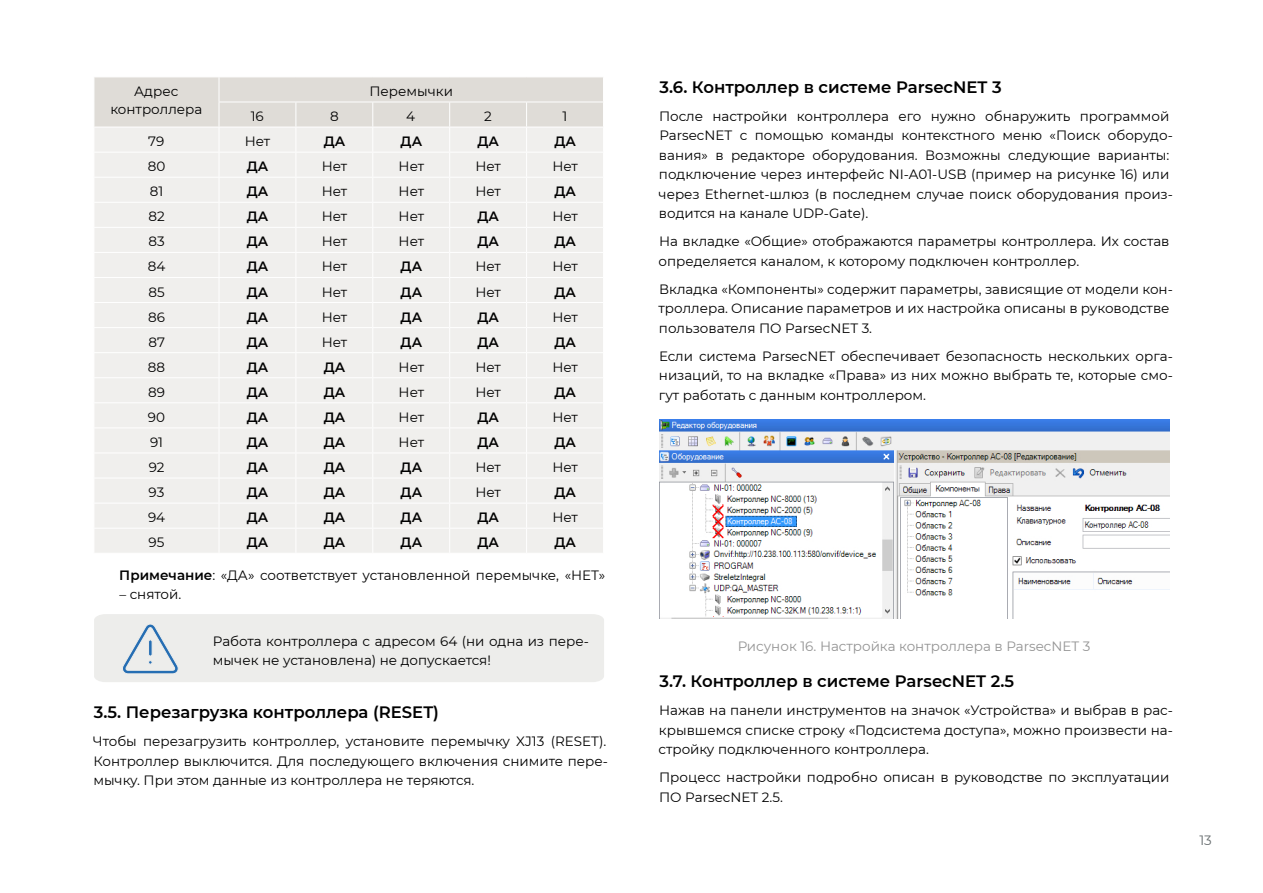
<style>
.page{position:relative;width:1263px;height:893px;background:#fff}
.page>*{position:absolute;margin:0;border:0;box-sizing:border-box;transform-origin:0 0}
.текст{font:600 16.5px "Montserrat";color:#000}
.текст-2{font:13.5px/19.5px "Montserrat";color:#000}
.Подзаголовок{font:13.5px/18px "Montserrat";color:#000;text-align:center}
.Подзаголовок-2{font:600 13.5px "Montserrat";letter-spacing:.005em;color:#000}
.текст-3{font:13.5px "Montserrat";color:#949494}
.t1{font:13.5px "Montserrat";color:#686e70}
.s1{font-weight:600}
</style>
<div class="page">
<svg style="left:94px;top:77px;width:509px;height:476px;background:#eeedeb"></svg>
<div style="left:94px;top:614px;width:510px;height:68px;background:#ededeb"></div>
<img style="left:659px;top:420px;width:510px;height:198px">
<p class="Подзаголовок" style="left:110px;top:82px;width:93px">Адрес контроллера</p>
<p class="Подзаголовок" style="left:369px;top:82px;width:85px">Перемычки</p>
<p class="Подзаголовок" style="left:251px;top:107px;width:15px">16</p>
<p class="Подзаголовок" style="left:330px;top:107px;width:10px">8</p>
<p class="Подзаголовок" style="left:406px;top:107px;width:10px">4</p>
<p class="Подзаголовок" style="left:484px;top:107px;width:9px">2</p>
<p class="Подзаголовок" style="left:562px;top:107px;width:6px">1</p>
<p class="Подзаголовок" style="left:148px;top:132px;width:18px">79</p>
<p class="Подзаголовок" style="left:245px;top:132px;width:27px">Нет</p>
<p class="Подзаголовок-2" style="left:324px;top:132px;width:23px">ДА</p>
<p class="Подзаголовок-2" style="left:401px;top:132px;width:23px">ДА</p>
<p class="Подзаголовок-2" style="left:477px;top:132px;width:23px">ДА</p>
<p class="Подзаголовок-2" style="left:554px;top:132px;width:23px">ДА</p>
<p class="Подзаголовок" style="left:148px;top:157px;width:19px">80</p>
<p class="Подзаголовок-2" style="left:247px;top:157px;width:23px">ДА</p>
<p class="Подзаголовок" style="left:322px;top:157px;width:27px">Нет</p>
<p class="Подзаголовок" style="left:399px;top:157px;width:27px">Нет</p>
<p class="Подзаголовок" style="left:475px;top:157px;width:27px">Нет</p>
<p class="Подзаголовок" style="left:552px;top:157px;width:27px">Нет</p>
<p class="Подзаголовок" style="left:150px;top:182px;width:15px">81</p>
<p class="Подзаголовок-2" style="left:247px;top:182px;width:23px">ДА</p>
<p class="Подзаголовок" style="left:322px;top:182px;width:27px">Нет</p>
<p class="Подзаголовок" style="left:399px;top:182px;width:27px">Нет</p>
<p class="Подзаголовок" style="left:475px;top:182px;width:27px">Нет</p>
<p class="Подзаголовок-2" style="left:554px;top:182px;width:23px">ДА</p>
<p class="Подзаголовок" style="left:149px;top:207px;width:18px">82</p>
<p class="Подзаголовок-2" style="left:247px;top:207px;width:23px">ДА</p>
<p class="Подзаголовок" style="left:322px;top:207px;width:27px">Нет</p>
<p class="Подзаголовок" style="left:399px;top:207px;width:27px">Нет</p>
<p class="Подзаголовок-2" style="left:477px;top:207px;width:23px">ДА</p>
<p class="Подзаголовок" style="left:552px;top:207px;width:27px">Нет</p>
<p class="Подзаголовок" style="left:148px;top:232px;width:18px">83</p>
<p class="Подзаголовок-2" style="left:247px;top:232px;width:23px">ДА</p>
<p class="Подзаголовок" style="left:322px;top:232px;width:27px">Нет</p>
<p class="Подзаголовок" style="left:399px;top:232px;width:27px">Нет</p>
<p class="Подзаголовок-2" style="left:477px;top:232px;width:23px">ДА</p>
<p class="Подзаголовок-2" style="left:554px;top:232px;width:23px">ДА</p>
<p class="Подзаголовок" style="left:148px;top:257px;width:19px">84</p>
<p class="Подзаголовок-2" style="left:247px;top:257px;width:23px">ДА</p>
<p class="Подзаголовок" style="left:322px;top:257px;width:27px">Нет</p>
<p class="Подзаголовок-2" style="left:401px;top:257px;width:23px">ДА</p>
<p class="Подзаголовок" style="left:475px;top:257px;width:27px">Нет</p>
<p class="Подзаголовок" style="left:552px;top:257px;width:27px">Нет</p>
<p class="Подзаголовок" style="left:148px;top:282px;width:18px">85</p>
<p class="Подзаголовок-2" style="left:247px;top:282px;width:23px">ДА</p>
<p class="Подзаголовок" style="left:322px;top:282px;width:27px">Нет</p>
<p class="Подзаголовок-2" style="left:401px;top:282px;width:23px">ДА</p>
<p class="Подзаголовок" style="left:475px;top:282px;width:27px">Нет</p>
<p class="Подзаголовок-2" style="left:554px;top:282px;width:23px">ДА</p>
<p class="Подзаголовок" style="left:148px;top:307px;width:18px">86</p>
<p class="Подзаголовок-2" style="left:247px;top:307px;width:23px">ДА</p>
<p class="Подзаголовок" style="left:322px;top:307px;width:27px">Нет</p>
<p class="Подзаголовок-2" style="left:401px;top:307px;width:23px">ДА</p>
<p class="Подзаголовок-2" style="left:477px;top:307px;width:23px">ДА</p>
<p class="Подзаголовок" style="left:552px;top:307px;width:27px">Нет</p>
<p class="Подзаголовок" style="left:149px;top:332px;width:18px">87</p>
<p class="Подзаголовок-2" style="left:247px;top:332px;width:23px">ДА</p>
<p class="Подзаголовок" style="left:322px;top:332px;width:27px">Нет</p>
<p class="Подзаголовок-2" style="left:401px;top:332px;width:23px">ДА</p>
<p class="Подзаголовок-2" style="left:477px;top:332px;width:23px">ДА</p>
<p class="Подзаголовок-2" style="left:554px;top:332px;width:23px">ДА</p>
<p class="Подзаголовок" style="left:148px;top:357px;width:19px">88</p>
<p class="Подзаголовок-2" style="left:247px;top:357px;width:23px">ДА</p>
<p class="Подзаголовок-2" style="left:324px;top:357px;width:23px">ДА</p>
<p class="Подзаголовок" style="left:399px;top:357px;width:27px">Нет</p>
<p class="Подзаголовок" style="left:475px;top:357px;width:27px">Нет</p>
<p class="Подзаголовок" style="left:552px;top:357px;width:27px">Нет</p>
<p class="Подзаголовок" style="left:148px;top:383px;width:18px">89</p>
<p class="Подзаголовок-2" style="left:247px;top:382px;width:23px">ДА</p>
<p class="Подзаголовок-2" style="left:324px;top:382px;width:23px">ДА</p>
<p class="Подзаголовок" style="left:399px;top:383px;width:27px">Нет</p>
<p class="Подзаголовок" style="left:475px;top:383px;width:27px">Нет</p>
<p class="Подзаголовок-2" style="left:554px;top:382px;width:23px">ДА</p>
<p class="Подзаголовок" style="left:148px;top:408px;width:19px">90</p>
<p class="Подзаголовок-2" style="left:247px;top:407px;width:23px">ДА</p>
<p class="Подзаголовок-2" style="left:324px;top:407px;width:23px">ДА</p>
<p class="Подзаголовок" style="left:399px;top:408px;width:27px">Нет</p>
<p class="Подзаголовок-2" style="left:477px;top:407px;width:23px">ДА</p>
<p class="Подзаголовок" style="left:552px;top:408px;width:27px">Нет</p>
<p class="Подзаголовок" style="left:150px;top:433px;width:15px">91</p>
<p class="Подзаголовок-2" style="left:247px;top:433px;width:23px">ДА</p>
<p class="Подзаголовок-2" style="left:324px;top:433px;width:23px">ДА</p>
<p class="Подзаголовок" style="left:399px;top:433px;width:27px">Нет</p>
<p class="Подзаголовок-2" style="left:477px;top:433px;width:23px">ДА</p>
<p class="Подзаголовок-2" style="left:554px;top:433px;width:23px">ДА</p>
<p class="Подзаголовок" style="left:149px;top:458px;width:17px">92</p>
<p class="Подзаголовок-2" style="left:247px;top:458px;width:23px">ДА</p>
<p class="Подзаголовок-2" style="left:324px;top:458px;width:23px">ДА</p>
<p class="Подзаголовок-2" style="left:401px;top:458px;width:23px">ДА</p>
<p class="Подзаголовок" style="left:475px;top:458px;width:27px">Нет</p>
<p class="Подзаголовок" style="left:552px;top:458px;width:27px">Нет</p>
<p class="Подзаголовок" style="left:149px;top:483px;width:17px">93</p>
<p class="Подзаголовок-2" style="left:247px;top:483px;width:23px">ДА</p>
<p class="Подзаголовок-2" style="left:324px;top:483px;width:23px">ДА</p>
<p class="Подзаголовок-2" style="left:401px;top:483px;width:23px">ДА</p>
<p class="Подзаголовок" style="left:475px;top:483px;width:27px">Нет</p>
<p class="Подзаголовок-2" style="left:554px;top:483px;width:23px">ДА</p>
<p class="Подзаголовок" style="left:148px;top:508px;width:19px">94</p>
<p class="Подзаголовок-2" style="left:247px;top:508px;width:23px">ДА</p>
<p class="Подзаголовок-2" style="left:324px;top:508px;width:23px">ДА</p>
<p class="Подзаголовок-2" style="left:401px;top:508px;width:23px">ДА</p>
<p class="Подзаголовок-2" style="left:477px;top:508px;width:23px">ДА</p>
<p class="Подзаголовок" style="left:552px;top:508px;width:27px">Нет</p>
<p class="Подзаголовок" style="left:149px;top:533px;width:17px">95</p>
<p class="Подзаголовок-2" style="left:247px;top:533px;width:23px">ДА</p>
<p class="Подзаголовок-2" style="left:324px;top:533px;width:23px">ДА</p>
<p class="Подзаголовок-2" style="left:401px;top:533px;width:23px">ДА</p>
<p class="Подзаголовок-2" style="left:477px;top:533px;width:23px">ДА</p>
<p class="Подзаголовок-2" style="left:554px;top:533px;width:23px">ДА</p>
<p class="текст-2" style="left:119px;top:565px;width:487px"><span class="s1">Примечание</span>: «ДА» соответствует установленной перемычке, «НЕТ»</p>
<p class="текст-2" style="left:119px;top:584px;width:63px">– снятой.</p>
<p class="текст-2" style="left:213px;top:631px;width:377px">Работа контроллера с адресом 64 (ни одна из пере&shy;мычек не установлена) не допускается!</p>
<p class="текст" style="left:94px;top:701px;width:347px">3.5. Перезагрузка контроллера (RESET)</p>
<p class="текст-2" style="left:93px;top:731px;width:517px">Чтобы перезагрузить контроллер, установите перемычку XJ13 (RESET).<br>Контроллер выключится. Для последующего включения снимите пере&shy;мычку. При этом данные из контроллера не теряются.</p>
<p class="текст" style="left:659px;top:75px;width:344px">3.6. Контроллер в системе ParsecNET 3</p>
<p class="текст-2" style="left:659px;top:105px;width:516px">После настройки контроллера его нужно обнаружить программой ParsecNET с помощью команды контекстного меню «Поиск оборудо&shy;вания» в редакторе оборудования. Возможны следующие варианты: подключение через интерфейс NI-A01-USB (пример на рисунке 16) или через Ethernet-шлюз (в последнем случае поиск оборудования произ&shy;водится на канале UDP-Gate).</p>
<p class="текст-2" style="left:658px;top:231px;width:512px">На вкладке «Общие» отображаются параметры контроллера. Их состав определяется каналом, к которому подключен контроллер.</p>
<p class="текст-2" style="left:658px;top:278px;width:516px">Вкладка «Компоненты» содержит параметры, зависящие от модели кон&shy;троллера. Описание параметров и их настройка описаны в руководстве пользователя ПО ParsecNET 3.</p>
<p class="текст-2" style="left:659px;top:346px;width:515px;text-align:justify">Если система ParsecNET обеспечивает безопасность нескольких орга&shy;низаций, то на вкладке «Права» из них можно выбрать те, которые смо&shy;гут работать с данным контроллером.</p>
<p class="текст-3" style="left:738px;top:636px;width:354px">Рисунок 16. Настройка контроллера в ParsecNET 3</p>
<p class="текст" style="left:659px;top:669px;width:356px">3.7. Контроллер в системе ParsecNET 2.5</p>
<p class="текст-2" style="left:658px;top:700px;width:516px;text-align:justify">Нажав на панели инструментов на значок «Устройства» и выбрав в рас&shy;крывшемся списке строку «Подсистема доступа», можно произвести на&shy;стройку подключенного контроллера.</p>
<p class="текст-2" style="left:659px;top:767px;width:512px">Процесс настройки подробно описан в руководстве по эксплуатации<br>ПО ParsecNET 2.5.</p>
<p class="t1" style="left:1199px;top:831px;width:14px">13</p>
</div>
